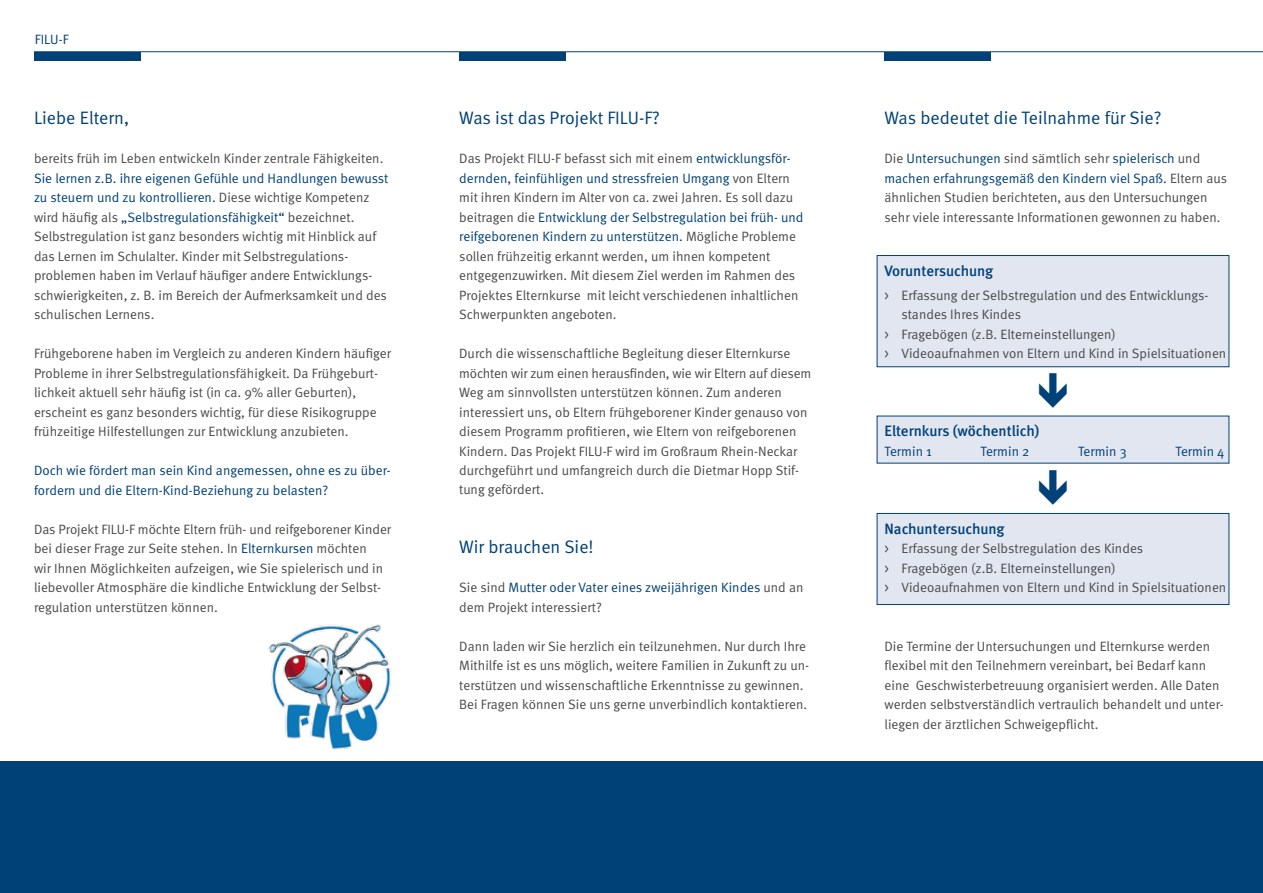
<style>
.page{position:relative;width:1263px;height:893px;background:#fff}
.page>*{position:absolute;margin:0;border:0;box-sizing:border-box;transform-origin:0 0}
.t1{font:18px "Meta Normal";letter-spacing:.005em;color:#004177}
.t2{font:500 15px "Meta";color:#004177}
.t3{font:13.5px/19.5px "Meta Normal";letter-spacing:.005em;color:#4a4a49}
.t4{font:13.5px/19.5px "Meta Normal";letter-spacing:.005em;color:#004177}
.s1{color:#004177}
.s2{color:#4a4a49}
</style>
<div class="page">
<div style="left:877px;top:255px;width:352px;height:112px;background:#e2e6f1;border:1px solid #004177"></div>
<div style="left:877px;top:513px;width:352px;height:92px;background:#e2e6f1;border:1px solid #004177"></div>
<div style="left:877px;top:416px;width:352px;height:47px;background:#e2e6f1"></div>
<hr style="left:34px;top:51px;width:1229px;height:1px;background:#004177">
<div style="left:34px;top:52px;width:106px;height:8px;background:#004177"></div>
<div style="left:459px;top:52px;width:107px;height:8px;background:#004177"></div>
<div style="left:884px;top:52px;width:107px;height:8px;background:#004177"></div>
<div style="left:0;top:761px;width:1263px;height:132px;background:#004177"></div>
<img style="left:268px;top:624px;width:123px;height:126px">
<p class="t4" style="left:35px;top:29px;width:36px">FILU-F</p>
<h1 class="t1" style="left:34px;top:107px;width:97px">Liebe Eltern,</h1>
<p class="t3" style="left:34px;top:148px;width:351px">bereits früh im Leben entwickeln Kinder zentrale Fähigkeiten.</p>
<p class="t3" style="left:34px;top:168px;width:356px"><span class="s1">Sie lernen z.B. ihre eigenen Gefühle und Handlungen bewusst zu steuern und zu kontrollieren.</span> Diese wichtige Kompetenz wird häufig als <span class="s1">„Selbstregulationsfähigkeit“</span> bezeichnet.<br>Selbstregulation ist ganz besonders wichtig mit Hinblick auf das Lernen im Schulalter. Kinder mit Selbstregulations&shy;problemen haben im Verlauf häufiger andere Entwicklungs&shy;schwierigkeiten, z. B. im Bereich der Aufmerksamkeit und des schulischen Lernens.</p>
<p class="t3" style="left:34px;top:343px;width:359px">Frühgeborene haben im Vergleich zu anderen Kindern häufiger Probleme in ihrer Selbstregulationsfähigkeit. Da Frühgeburt&shy;lichkeit aktuell sehr häufig ist (in ca. 9% aller Geburten), erscheint es ganz besonders wichtig, für diese Risikogruppe frühzeitige Hilfestellungen zur Entwicklung anzubieten.</p>
<p class="t4" style="left:34px;top:460px;width:358px">Doch wie fördert man sein Kind angemessen, ohne es zu über&shy;fordern und die Eltern-Kind-Beziehung zu belasten?</p>
<p class="t3" style="left:34px;top:519px;width:359px">Das Projekt FILU-F möchte Eltern früh- und reifgeborener Kinder bei dieser Frage zur Seite stehen. In <span class="s1">Elternkursen</span> möchten<br>wir Ihnen Möglichkeiten aufzeigen, wie Sie spielerisch und in liebevoller Atmosphäre die kindliche Entwicklung der Selbst&shy;regulation unterstützen können.</p>
<h1 class="t1" style="left:459px;top:107px;width:202px">Was ist das Projekt FILU-F?</h1>
<p class="t3" style="left:459px;top:148px;width:346px">Das Projekt FILU-F befasst sich mit einem <span class="s1">entwicklungsför&shy;dernden, feinfühligen und stressfreien Umgang</span> von Eltern mit ihren Kindern im Alter von ca. zwei Jahren. Es soll dazu beitragen die <span class="s1">Entwicklung der Selbstregulation bei früh- und reifgeborenen Kindern zu unterstützen.</span> Mögliche Probleme sollen frühzeitig erkannt werden, um ihnen kompetent entgegenzuwirken. Mit diesem Ziel werden im Rahmen des Projektes Elternkurse mit leicht verschiedenen inhaltlichen Schwerpunkten angeboten.</p>
<p class="t3" style="left:459px;top:343px;width:354px">Durch die wissenschaftliche Begleitung dieser Elternkurse möchten wir zum einen herausfinden, wie wir Eltern auf diesem Weg am sinnvollsten unterstützen können. Zum anderen interessiert uns, ob Eltern frühgeborener Kinder genauso von diesem Programm profitieren, wie Eltern von reifgeborenen Kindern. Das Projekt FILU-F wird im Großraum Rhein-Neckar durchgeführt und umfangreich durch die Dietmar Hopp Stif&shy;tung gefördert.</p>
<h1 class="t1" style="left:459px;top:536px;width:136px">Wir brauchen Sie!</h1>
<p class="t4" style="left:459px;top:577px;width:346px"><span class="s2">Sie sind</span> Mutter oder Vater eines zweijährigen Kindes <span class="s2">und an dem Projekt interessiert?</span></p>
<p class="t3" style="left:459px;top:636px;width:351px">Dann laden wir Sie herzlich ein teilzunehmen. Nur durch Ihre Mithilfe ist es uns möglich, weitere Familien in Zukunft zu un&shy;terstützen und wissenschaftliche Erkenntnisse zu gewinnen.<br>Bei Fragen können Sie uns gerne unverbindlich kontaktieren.</p>
<h1 class="t1" style="left:884px;top:107px;width:278px">Was bedeutet die Teilnahme für Sie?</h1>
<p class="t3" style="left:884px;top:148px;width:344px">Die <span class="s1">Untersuchungen</span> sind sämtlich sehr <span class="s1">spielerisch</span> und <span class="s1">machen erfahrungsgemäß den Kindern viel Spaß.</span> Eltern aus ähnlichen Studien berichteten, aus den Untersuchungen sehr viele interessante Informationen gewonnen zu haben.</p>
<p class="t2" style="left:884px;top:262px;width:110px">Voruntersuchung</p>
<p class="t3" style="left:884px;top:285px;width:326px">&gt; Erfassung der Selbstregulation und des Entwicklungs-</p>
<p class="t3" style="left:901px;top:304px;width:121px">standes Ihres Kindes</p>
<p class="t3" style="left:884px;top:324px;width:233px">&gt; Fragebögen (z.B. Elterneinstellungen)</p>
<p class="t3" style="left:884px;top:343px;width:343px">&gt; Videoaufnahmen von Eltern und Kind in Spielsituationen</p>
<p class="t2" style="left:884px;top:422px;width:156px">Elternkurs (wöchentlich)</p>
<p class="t4" style="left:884px;top:441px;width:49px">Termin 1</p>
<p class="t4" style="left:980px;top:441px;width:51px">Termin 2</p>
<p class="t4" style="left:1078px;top:441px;width:50px">Termin 3</p>
<p class="t4" style="left:1175px;top:441px;width:50px">Termin 4</p>
<p class="t2" style="left:884px;top:520px;width:122px">Nachuntersuchung</p>
<p class="t3" style="left:884px;top:538px;width:343px">&gt; Erfassung der Selbstregulation des Kindes<br>&gt; Fragebögen (z.B. Elterneinstellungen)<br>&gt; Videoaufnahmen von Eltern und Kind in Spielsituationen</p>
<p class="t3" style="left:884px;top:636px;width:341px">Die Termine der Untersuchungen und Elternkurse werden flexibel mit den Teilnehmern vereinbart, bei Bedarf kann eine Geschwisterbetreuung organisiert werden. Alle Daten werden selbstverständlich vertraulich behandelt und unter&shy;liegen der ärztlichen Schweigepflicht.</p>
</div>
